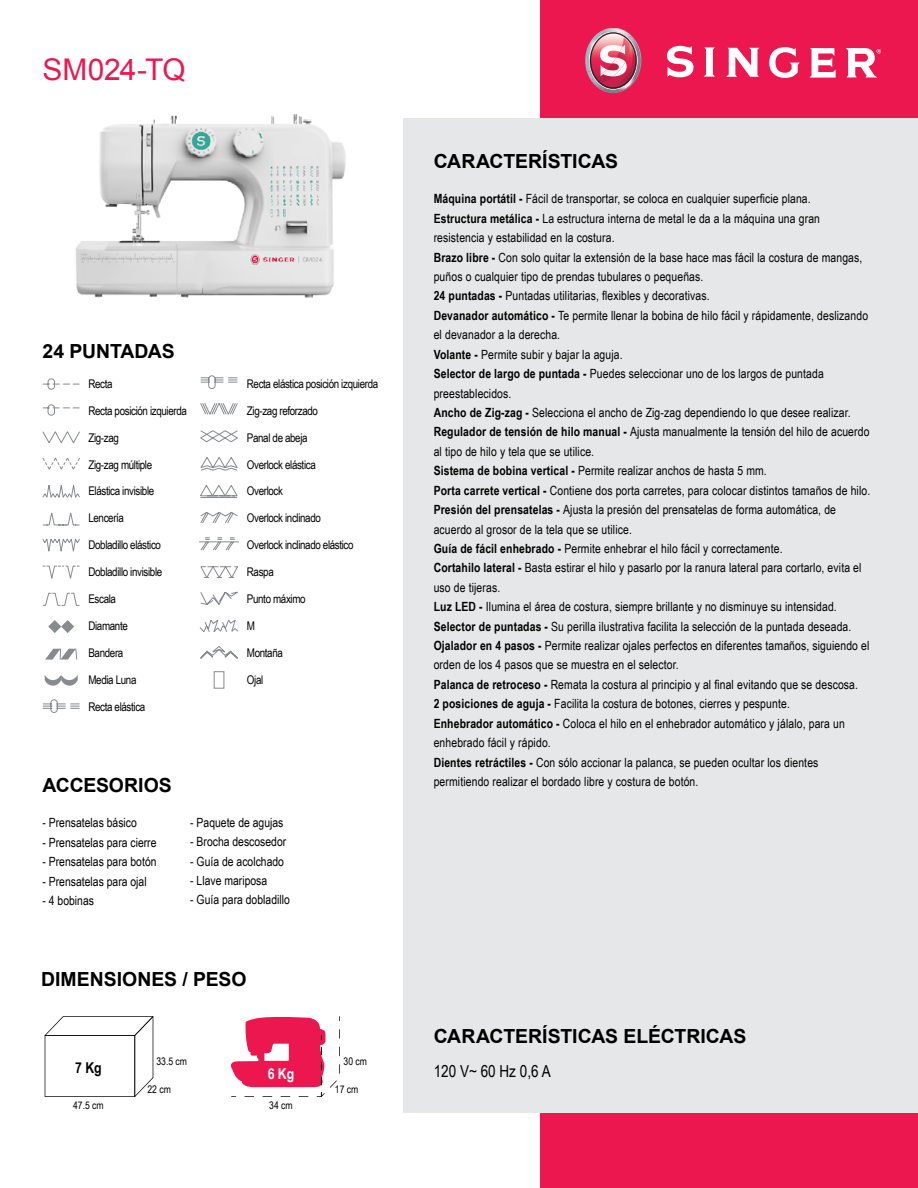
<style>
.page{position:relative;width:918px;height:1188px;background:#fff}
.page>*{position:absolute;margin:0;border:0;box-sizing:border-box;transform-origin:0 0}
.t1{font:29.85px "Arial";letter-spacing:-.01em;color:#ed174f}
.t2{font:700 19.5px "Arial";letter-spacing:-.005em;color:#000}
.t3{font:16.5px "Arial Narrow";color:#000}
.t4{font:700 15px "Arial Narrow";color:#000}
.t5{font:700 15px "Arial Narrow";color:#fff}
.t6{font:12.75px/19.4px "Arial Narrow";letter-spacing:.01em;color:#000}
.t7{font:12px "Arial Narrow";letter-spacing:-.03em;color:#000}
.t8{font:10.5px "Arial Narrow";color:#000}
.s1{font-weight:700}
</style>
<div class="page">
<img style="left:76px;top:114px;width:270px;height:184px">
<div style="left:540px;top:0;width:378px;height:1188px;background:#ed174f"></div>
<div style="left:403px;top:118px;width:515px;height:995px;background:#e6e7e8"></div>
<img style="left:585px;top:28px;width:56px;height:65px">
<svg style="left:667px;top:46px;width:27px;height:31px"></svg>
<svg style="left:704px;top:47px;width:11px;height:30px"></svg>
<svg style="left:726px;top:48px;width:33px;height:29px"></svg>
<svg style="left:769px;top:47px;width:31px;height:31px"></svg>
<svg style="left:809px;top:48px;width:27px;height:30px"></svg>
<svg style="left:846px;top:48px;width:35px;height:29px"></svg>
<svg style="left:45px;top:1016px;width:108px;height:81px"></svg>
<svg style="left:230px;top:1016px;width:110px;height:81px"></svg>
<div style="left:214px;top:671px;width:10px;height:18px;border:1px solid #878a8f"></div>
<svg style="left:199px;top:375px;width:40px;height:306px"></svg>
<svg style="left:42px;top:378px;width:38px;height:335px"></svg>
<h1 class="t1" style="left:43px;top:50px;width:145px">SM024-TQ</h1>
<h2 class="t2" style="left:43px;top:338px;width:134px">24 PUNTADAS</h2>
<p class="t7" style="left:88px;top:375px;width:26px">Recta</p>
<p class="t7" style="left:88px;top:402px;width:100px">Recta posición izquierda</p>
<p class="t7" style="left:88px;top:429px;width:32px">Zig-zag</p>
<p class="t7" style="left:88px;top:456px;width:65px">Zig-zag múltiple</p>
<p class="t7" style="left:88px;top:482px;width:67px">Elástica invisible</p>
<p class="t7" style="left:88px;top:509px;width:37px">Lencería</p>
<p class="t7" style="left:88px;top:536px;width:74px">Dobladillo elástico</p>
<p class="t7" style="left:88px;top:563px;width:75px">Dobladillo invisible</p>
<p class="t7" style="left:88px;top:590px;width:29px">Escala</p>
<p class="t7" style="left:88px;top:617px;width:41px">Diamante</p>
<p class="t7" style="left:88px;top:644px;width:36px">Bandera</p>
<p class="t7" style="left:88px;top:671px;width:49px">Media Luna</p>
<p class="t7" style="left:88px;top:698px;width:58px">Recta elástica</p>
<h2 class="t2" style="left:43px;top:772px;width:131px">ACCESORIOS</h2>
<p class="t7" style="left:247px;top:375px;width:133px">Recta elástica posición izquierda</p>
<p class="t7" style="left:247px;top:402px;width:73px">Zig-zag reforzado</p>
<p class="t7" style="left:247px;top:429px;width:62px">Panal de abeja</p>
<p class="t7" style="left:247px;top:456px;width:70px">Overlock elástica</p>
<p class="t7" style="left:247px;top:482px;width:38px">Overlock</p>
<p class="t7" style="left:247px;top:509px;width:75px">Overlock inclinado</p>
<p class="t7" style="left:247px;top:536px;width:108px">Overlock inclinado elástico</p>
<p class="t7" style="left:247px;top:563px;width:28px">Raspa</p>
<p class="t7" style="left:247px;top:590px;width:60px">Punto máximo</p>
<p class="t7" style="left:247px;top:617px;width:10px">M</p>
<p class="t7" style="left:247px;top:644px;width:37px">Montaña</p>
<p class="t7" style="left:247px;top:671px;width:18px">Ojal</p>
<p class="t6" style="left:43px;top:813px;width:96px">- Prensatelas básico</p>
<p class="t6" style="left:43px;top:832px;width:116px">- Prensatelas para cierre</p>
<p class="t6" style="left:43px;top:852px;width:116px">- Prensatelas para botón</p>
<p class="t6" style="left:43px;top:871px;width:106px">- Prensatelas para ojal</p>
<p class="t6" style="left:43px;top:890px;width:53px">- 4 bobinas</p>
<p class="t6" style="left:190px;top:812px;width:95px">- Paquete de agujas</p>
<p class="t6" style="left:190px;top:832px;width:98px">- Brocha descosedor</p>
<p class="t6" style="left:190px;top:851px;width:95px">- Guía de acolchado</p>
<p class="t6" style="left:190px;top:870px;width:78px">- Llave mariposa</p>
<p class="t6" style="left:190px;top:890px;width:101px">- Guía para dobladillo</p>
<h2 class="t2" style="left:41px;top:967px;width:207px">DIMENSIONES / PESO</h2>
<p class="t8" style="left:156px;top:1053px;width:32px">33.5 cm</p>
<p class="t8" style="left:344px;top:1053px;width:25px">30 cm</p>
<p class="t8" style="left:147px;top:1082px;width:25px">22 cm</p>
<p class="t8" style="left:335px;top:1082px;width:25px">17 cm</p>
<p class="t4" style="left:75px;top:1056px;width:28px">7 Kg</p>
<p class="t5" style="left:268px;top:1062px;width:28px">6 Kg</p>
<p class="t8" style="left:73px;top:1097px;width:32px">47.5 cm</p>
<p class="t8" style="left:269px;top:1097px;width:25px">34 cm</p>
<h2 class="t2" style="left:434px;top:148px;width:186px">CARACTERÍSTICAS</h2>
<p class="t6" style="left:434px;top:189px;width:438px"><span class="s1">Máquina portátil -</span> Fácil de transportar, se coloca en cualquier superficie plana.<br><span class="s1">Estructura metálica -</span> La estructura interna de metal le da a la máquina una gran resistencia y estabilidad en la costura.<br><span class="s1">Brazo libre -</span> Con solo quitar la extensión de la base hace mas fácil la costura de mangas, puños o cualquier tipo de prendas tubulares o pequeñas.<br><span class="s1">24 puntadas -</span> Puntadas utilitarias, flexibles y decorativas.<br><span class="s1">Devanador automático -</span> Te permite llenar la bobina de hilo fácil y rápidamente, deslizando el devanador a la derecha.<br><span class="s1">Volante -</span> Permite subir y bajar la aguja.<br><span class="s1">Selector de largo de puntada -</span> Puedes seleccionar uno de los largos de puntada preestablecidos.<br><span class="s1">Ancho de Zig-zag -</span> Selecciona el ancho de Zig-zag dependiendo lo que desee realizar.<br><span class="s1">Regulador de tensión de hilo manual -</span> Ajusta manualmente la tensión del hilo de acuerdo al tipo de hilo y tela que se utilice.<br><span class="s1">Sistema de bobina vertical -</span> Permite realizar anchos de hasta 5 mm.<br><span class="s1">Porta carrete vertical -</span> Contiene dos porta carretes, para colocar distintos tamaños de hilo.<br><span class="s1">Presión del prensatelas -</span> Ajusta la presión del prensatelas de forma automática, de acuerdo al grosor de la tela que se utilice.<br><span class="s1">Guía de fácil enhebrado -</span> Permite enhebrar el hilo fácil y correctamente.<br><span class="s1">Cortahilo lateral -</span> Basta estirar el hilo y pasarlo por la ranura lateral para cortarlo, evita el uso de tijeras.<br><span class="s1">Luz LED -</span> Ilumina el área de costura, siempre brillante y no disminuye su intensidad.<br><span class="s1">Selector de puntadas -</span> Su perilla ilustrativa facilita la selección de la puntada deseada.<br><span class="s1">Ojalador en 4 pasos -</span> Permite realizar ojales perfectos en diferentes tamaños, siguiendo el orden de los 4 pasos que se muestra en el selector.<br><span class="s1">Palanca de retroceso -</span> Remata la costura al principio y al final evitando que se descosa.<br><span class="s1">2 posiciones de aguja -</span> Facilita la costura de botones, cierres y pespunte.<br><span class="s1">Enhebrador automático -</span> Coloca el hilo en el enhebrador automático y jálalo, para un enhebrado fácil y rápido.<br><span class="s1">Dientes retráctiles -</span> Con sólo accionar la palanca, se pueden ocultar los dientes permitiendo realizar el bordado libre y costura de botón.</p>
<h2 class="t2" style="left:434px;top:1023px;width:314px">CARACTERÍSTICAS ELÉCTRICAS</h2>
<p class="t3" style="left:434px;top:1059px;width:118px">120 V~ 60 Hz 0,6 A</p>
</div>
